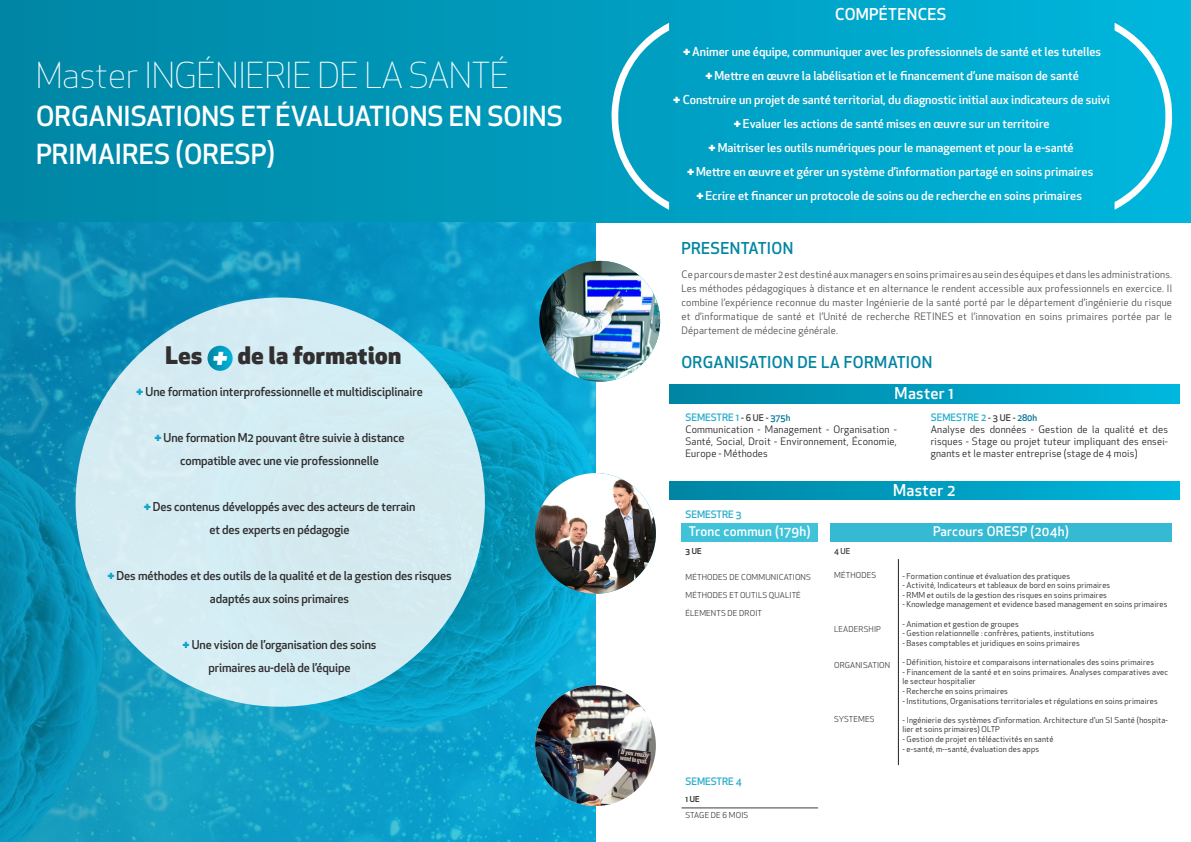
<style>
.page{position:relative;width:1191px;height:842px;background:#fff}
.page>*{position:absolute;margin:0;border:0;box-sizing:border-box;transform-origin:0 0}
.t1{font:300 35px "Apex New";color:#fff}
.t2{font:500 27px/38px "Apex New";color:#fff}
.t3{font:italic 800 25.3px "Apex New";color:#fff}
.t4{font:800 23.6px "Apex New";letter-spacing:.02em;color:#312f30}
.t5{font:500 16px "Apex New";letter-spacing:.02em;color:#0085a3}
.t6{font:500 16px "Apex New";letter-spacing:.02em;color:#fff}
.t7{font:500 13px "Apex New";letter-spacing:.02em;color:#fff}
.t8{font:500 12px "Apex New";color:#fff}
.t9{font:500 12px/23px "Apex New";letter-spacing:-.01em;color:#312f30;text-align:center}
.t10{font:10px/14px "Apex New";letter-spacing:.02em;color:#4b4c4d;text-align:justify}
.t11{font:10px/12px "Apex New";letter-spacing:.02em;color:#231f20;text-align:justify}
.t12{font:500 10px "Apex New";color:#28aecc}
.t13{font:8px/9.6px "Apex New";letter-spacing:.02em;color:#231f20}
.t14{font:8px "Apex New";letter-spacing:.02em;color:#333638}
.t15{font:8px "Apex New";letter-spacing:.02em;color:#3e3e3f}
.t16{font:500 8px "Apex New";color:#231f20}
.t17{font:500 8px "Apex New";color:#3e3e3f}
.s1{font-weight:800;color:#13a3ca}
.s2{font-weight:800}
.s3{font-size:9px;color:#3e3e3f}
.s4{font-size:9px;color:#007394}
.s5{color:#3e3e3f}
</style>
<div class="page">
<div style="left:0;top:0;width:1191px;height:223px;background:linear-gradient(to right,#0085a3,#00b5dc)"></div>
<img style="left:0;top:223px;width:595px;height:619px">
<img style="left:539px;top:261px;width:121px;height:121px;border-radius:60px">
<img style="left:535px;top:473px;width:121px;height:121px;border-radius:60px">
<img style="left:535px;top:685px;width:121px;height:121px;border-radius:60px">
<svg style="left:611px;top:23px;width:58px;height:187px;background:#21aac9"></svg>
<svg style="left:1114px;top:23px;width:58px;height:187px;background:#22bedf"></svg>
<div style="left:76px;top:297px;width:409px;height:410px;background:#d4ecf2;border-radius:50%"></div>
<svg style="left:207px;top:346px;width:26px;height:25px"></svg>
<hr style="left:898px;top:559px;width:1px;height:206px;background:#231f20">
<div style="left:681px;top:523px;width:137px;height:19px;background:#40c3d9"></div>
<div style="left:830px;top:523px;width:342px;height:19px;background:#36b9d2"></div>
<div style="left:669px;top:384px;width:510px;height:19px;background:linear-gradient(to right,#0084a2,#00b6dc)"></div>
<div style="left:669px;top:481px;width:510px;height:19px;background:linear-gradient(to right,#0084a2,#00b6dc)"></div>
<hr style="left:681px;top:808px;width:137px;height:1px;background:#3e3e3f">
<p class="t1" style="left:36px;top:54px;width:474px">Master INGÉNIERIE DE LA SANTÉ</p>
<p class="t2" style="left:36px;top:97px;width:528px">ORGANISATIONS ET ÉVALUATIONS EN SOINS<br>PRIMAIRES (ORESP)</p>
<p class="t4" style="left:166px;top:339px;width:38px">Les</p>
<p class="t3" style="left:212px;top:340px;width:17px">+</p>
<p class="t4" style="left:238px;top:339px;width:165px">de la formation</p>
<p class="t9" style="left:136px;top:380px;width:288px"><span class="s1">+</span> Une formation interprofessionnelle et multidisciplinaire</p>
<p class="t9" style="left:154px;top:426px;width:251px"><span class="s1">+</span> Une formation M2 pouvant être suivie à distance</p>
<p class="t9" style="left:180px;top:449px;width:200px">compatible avec une vie professionnelle</p>
<p class="t9" style="left:144px;top:495px;width:273px"><span class="s1">+</span> Des contenus développés avec des acteurs de terrain</p>
<p class="t9" style="left:209px;top:518px;width:142px">et des experts en pédagogie</p>
<p class="t9" style="left:107px;top:564px;width:346px"><span class="s1">+</span> Des méthodes et des outils de la qualité et de la gestion des risques adaptés aux soins primaires</p>
<p class="t9" style="left:183px;top:633px;width:195px"><span class="s1">+</span> Une vision de l’organisation des soins</p>
<p class="t9" style="left:208px;top:656px;width:144px">primaires au-delà de l’équipe</p>
<p class="t6" style="left:835px;top:4px;width:113px">COMPÉTENCES</p>
<p class="t8" style="left:683px;top:44px;width:419px"><span class="s2">+</span> Animer une équipe, communiquer avec les professionnels de santé et les tutelles</p>
<p class="t8" style="left:705px;top:68px;width:375px"><span class="s2">+</span> Mettre en œuvre la labélisation et le financement d’une maison de santé</p>
<p class="t8" style="left:673px;top:92px;width:438px"><span class="s2">+</span> Construire un projet de santé territorial, du diagnostic initial aux indicateurs de suivi</p>
<p class="t8" style="left:734px;top:116px;width:317px"><span class="s2">+</span> Evaluer les actions de santé mises en œuvre sur un territoire</p>
<p class="t8" style="left:708px;top:140px;width:366px"><span class="s2">+</span> Maitriser les outils numériques pour le management et pour la e-santé</p>
<p class="t8" style="left:687px;top:164px;width:408px"><span class="s2">+</span> Mettre en œuvre et gérer un système d’information partagé en soins primaires</p>
<p class="t8" style="left:696px;top:188px;width:387px"><span class="s2">+</span> Ecrire et financer un protocole de soins ou de recherche en soins primaires</p>
<p class="t5" style="left:681px;top:238px;width:113px">PRESENTATION</p>
<p class="t10" style="left:681px;top:267px;width:492px">Ce parcours de master 2 est destiné aux managers en soins primaires au sein des équipes et dans les administrations.<br>Les méthodes pédagogiques à distance et en alternance le rendent accessible aux professionnels en exercice. Il combine l’expérience reconnue du master Ingénierie de la santé porté par le département d’ingénierie du risque et d’informatique de santé et l’Unité de recherche RETINES et l’innovation en soins primaires portée par le Département de médecine générale.</p>
<p class="t5" style="left:681px;top:351px;width:252px">ORGANISATION DE LA FORMATION</p>
<p class="t6" style="left:894px;top:383px;width:61px">Master 1</p>
<p class="t12" style="left:685px;top:411px;width:107px">SEMESTRE 1 <span class="s3">- 6 UE -</span> <span class="s4">375h</span></p>
<p class="t11" style="left:685px;top:423px;width:213px">Communication - Management - Organisation - Santé, Social, Droit - Environnement, Économie, Europe - Méthodes</p>
<p class="t12" style="left:930px;top:411px;width:108px">SEMESTRE 2 <span class="s3">- 3 UE -</span> <span class="s4">280h</span></p>
<p class="t11" style="left:930px;top:423px;width:239px">Analyse des données - Gestion de la qualité et des risques - Stage ou projet tuteur impliquant des ensei&shy;gnants et le master entreprise (stage de 4 mois)</p>
<p class="t12" style="left:685px;top:507px;width:58px">SEMESTRE 3</p>
<p class="t6" style="left:893px;top:480px;width:64px">Master 2</p>
<p class="t7" style="left:689px;top:523px;width:123px">Tronc commun (179h)</p>
<p class="t7" style="left:933px;top:523px;width:137px">Parcours ORESP (204h)</p>
<p class="t16" style="left:685px;top:545px;width:18px">3 UE</p>
<p class="t14" style="left:685px;top:572px;width:127px">MÉTHODES DE COMMUNICATION<span class="s5">S</span></p>
<p class="t14" style="left:685px;top:590px;width:117px">MÉTHODES ET OUTILS QUALITÉ</p>
<p class="t14" style="left:685px;top:608px;width:78px">ÉLEMENTS DE DROIT</p>
<p class="t12" style="left:685px;top:775px;width:58px">SEMESTRE 4</p>
<p class="t16" style="left:685px;top:794px;width:16px">1 UE</p>
<p class="t14" style="left:685px;top:810px;width:64px">STAGE DE 6 MOIS</p>
<p class="t17" style="left:834px;top:545px;width:18px">4 UE</p>
<p class="t14" style="left:834px;top:570px;width:44px">MÉTHODES</p>
<p class="t15" style="left:834px;top:624px;width:48px">LEADERSHIP</p>
<p class="t14" style="left:834px;top:660px;width:58px">ORGANISATION</p>
<p class="t14" style="left:834px;top:714px;width:42px">SYSTEMES</p>
<p class="t13" style="left:902px;top:571px;width:169px">- Formation continue et évaluation des pratiques</p>
<p class="t13" style="left:902px;top:581px;width:209px">- Activité, Indicateurs et tableaux de bord en soins primaires</p>
<p class="t13" style="left:902px;top:590px;width:206px">- RMM et outils de la gestion des risques en soins primaires</p>
<p class="t13" style="left:902px;top:600px;width:266px">- Knowledge management et evidence based management en soins primaires</p>
<p class="t13" style="left:902px;top:619px;width:118px">- Animation et gestion de groupes</p>
<p class="t13" style="left:902px;top:629px;width:193px">- Gestion relationnelle : confrères, patients, institutions</p>
<p class="t13" style="left:902px;top:638px;width:179px">- Bases comptables et juridiques en soins primaires</p>
<p class="t13" style="left:902px;top:657px;width:253px">- Définition, histoire et comparaisons internationales des soins primaires</p>
<p class="t13" style="left:902px;top:667px;width:267px">- Financement de la santé et en soins primaires. Analyses comparatives avec le secteur hospitalier</p>
<p class="t13" style="left:902px;top:686px;width:107px">- Recherche en soins primaires</p>
<p class="t13" style="left:902px;top:696px;width:257px">- Institutions, Organisations territoriales et régulations en soins primaires</p>
<p class="t13" style="left:902px;top:715px;width:267px">- Ingénierie des systèmes d’information. Architecture d’un SI Santé (hospita&shy;lier et soins primaires) OLTP</p>
<p class="t13" style="left:902px;top:734px;width:152px">- Gestion de projet en téléactivités en santé</p>
<p class="t13" style="left:902px;top:744px;width:138px">- e-santé, m--santé, évaluation des apps</p>
</div>
